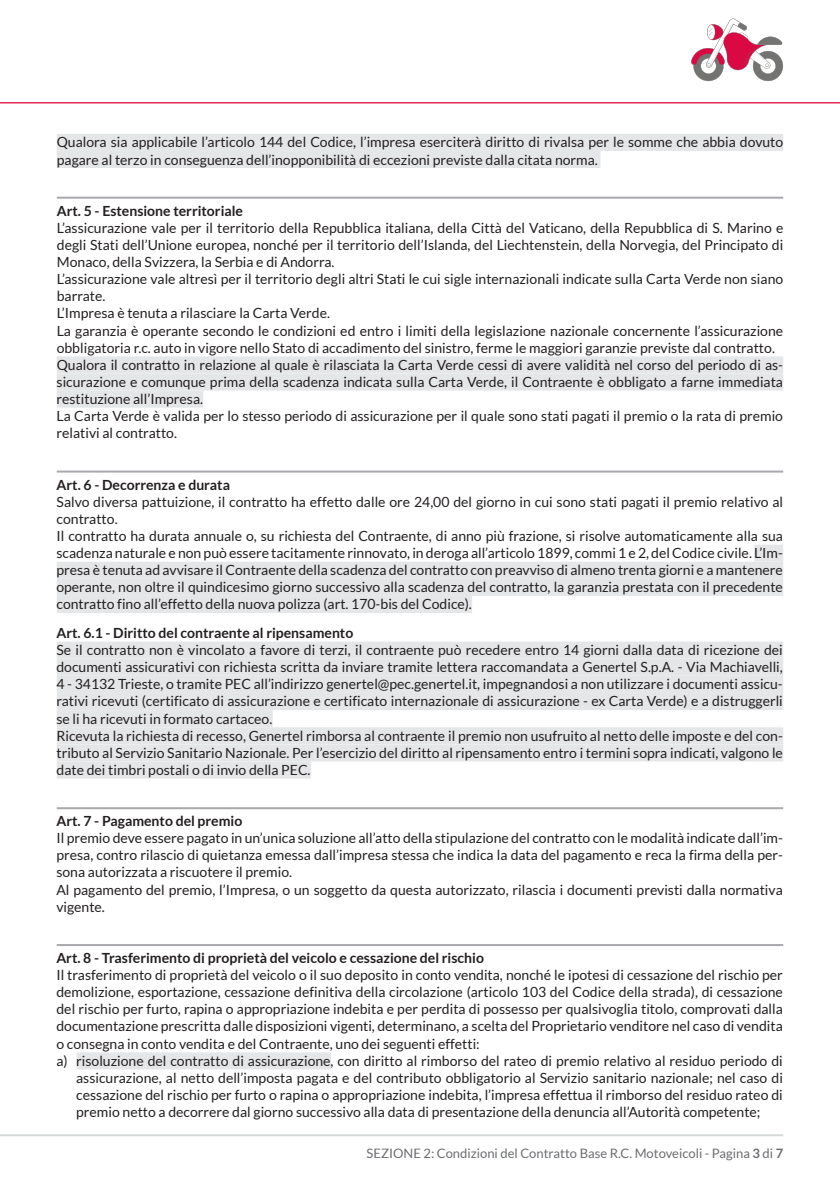
<style>
.page{position:relative;width:840px;height:1191px;background:#fff}
.page>*{position:absolute;margin:0;border:0;box-sizing:border-box;transform-origin:0 0}
.t1{font:14px/17.2px "Lato";color:#231f20}
.t2{font:700 14px "Lato";color:#231f20}
.t3{font:13px "Lato";color:#6c6d70}
.s1{font-weight:700}
</style>
<div class="page">
<hr style="left:0;top:1134px;width:782px;height:2px;background:#d6d9da">
<hr style="left:0;top:102px;width:839px;height:1px;background:#e11c4a">
<svg style="left:691px;top:19px;width:91px;height:62px"></svg>
<div style="left:57px;top:134px;width:725px;height:17px;background:#e5e6e8"></div>
<div style="left:57px;top:151px;width:543px;height:17px;background:#e5e6e8"></div>
<hr style="left:57px;top:197px;width:725px;height:2px;background:#a8a9ad">
<div style="left:57px;top:356px;width:725px;height:17px;background:#e5e6e8"></div>
<div style="left:57px;top:373px;width:725px;height:17px;background:#e5e6e8"></div>
<div style="left:57px;top:391px;width:146px;height:17px;background:#e5e6e8"></div>
<hr style="left:57px;top:470px;width:725px;height:2px;background:#a8a9ad">
<div style="left:754px;top:544px;width:28px;height:17px;background:#e5e6e8"></div>
<div style="left:57px;top:562px;width:725px;height:17px;background:#e5e6e8"></div>
<div style="left:57px;top:579px;width:725px;height:17px;background:#e5e6e8"></div>
<div style="left:57px;top:596px;width:415px;height:17px;background:#e5e6e8"></div>
<div style="left:57px;top:641px;width:725px;height:17px;background:#e5e6e8"></div>
<div style="left:57px;top:659px;width:725px;height:17px;background:#e5e6e8"></div>
<div style="left:57px;top:676px;width:725px;height:17px;background:#e5e6e8"></div>
<div style="left:57px;top:693px;width:725px;height:17px;background:#e5e6e8"></div>
<div style="left:57px;top:710px;width:215px;height:17px;background:#e5e6e8"></div>
<div style="left:57px;top:727px;width:725px;height:17px;background:#e5e6e8"></div>
<div style="left:57px;top:744px;width:725px;height:17px;background:#e5e6e8"></div>
<div style="left:57px;top:761px;width:254px;height:17px;background:#e5e6e8"></div>
<hr style="left:57px;top:807px;width:725px;height:2px;background:#a8a9ad">
<hr style="left:57px;top:944px;width:725px;height:2px;background:#a8a9ad">
<div style="left:77px;top:1052px;width:254px;height:17px;background:#e5e6e8"></div>
<p class="t1" style="left:57px;top:134px;width:727px">Qualora sia applicabile l’articolo 144 del Codice, l’impresa eserciterà diritto di rivalsa per le somme che abbia dovuto pagare al terzo in conseguenza dell’inopponibilità di eccezioni previste dalla citata norma.</p>
<p class="t2" style="left:57px;top:202px;width:188px">Art. 5 - Estensione territoriale</p>
<p class="t1" style="left:56px;top:219px;width:728px">L’assicurazione vale per il territorio della Repubblica italiana, della Città del Vaticano, della Repubblica di S. Marino e degli Stati dell’Unione europea, nonché per il territorio dell’Islanda, del Liechtenstein, della Norvegia, del Principato di Monaco, della Svizzera, la Serbia e di Andorra.<br>L’assicurazione vale altresì per il territorio degli altri Stati le cui sigle internazionali indicate sulla Carta Verde non siano barrate.<br>L’Impresa è tenuta a rilasciare la Carta Verde.<br>La garanzia è operante secondo le condizioni ed entro i limiti della legislazione nazionale concernente l’assicurazione obbligatoria r.c. auto in vigore nello Stato di accadimento del sinistro, ferme le maggiori garanzie previste dal contratto.<br>Qualora il contratto in relazione al quale è rilasciata la Carta Verde cessi di avere validità nel corso del periodo di as&shy;sicurazione e comunque prima della scadenza indicata sulla Carta Verde, il Contraente è obbligato a farne immediata restituzione all’Impresa.<br>La Carta Verde è valida per lo stesso periodo di assicurazione per il quale sono stati pagati il premio o la rata di premio relativi al contratto.</p>
<p class="t2" style="left:57px;top:476px;width:175px">Art. 6 - Decorrenza e durata</p>
<p class="t1" style="left:56px;top:493px;width:727px">Salvo diversa pattuizione, il contratto ha effetto dalle ore 24,00 del giorno in cui sono stati pagati il premio relativo al contratto.<br>Il contratto ha durata annuale o, su richiesta del Contraente, di anno più frazione, si risolve automaticamente alla sua scadenza naturale e non può essere tacitamente rinnovato, in deroga all’articolo 1899, commi 1 e 2, del Codice civile. L’Im&shy;presa è tenuta ad avvisare il Contraente della scadenza del contratto con preavviso di almeno trenta giorni e a mantenere operante, non oltre il quindicesimo giorno successivo alla scadenza del contratto, la garanzia prestata con il precedente contratto fino all’effetto della nuova polizza (art. 170-bis del Codice).</p>
<p class="t2" style="left:56px;top:625px;width:298px">Art. 6.1 - Diritto del contraente al ripensamento</p>
<p class="t1" style="left:56px;top:641px;width:727px">Se il contratto non è vincolato a favore di terzi, il contraente può recedere entro 14 giorni dalla data di ricezione dei documenti assicurativi con richiesta scritta da inviare tramite lettera raccomandata a Genertel S.p.A. - Via Machiavelli, 4 - 34132 Trieste, o tramite PEC all’indirizzo genertel@pec.genertel.it, impegnandosi a non utilizzare i documenti assicu&shy;rativi ricevuti (certificato di assicurazione e certificato internazionale di assicurazione - ex Carta Verde) e a distruggerli se li ha ricevuti in formato cartaceo.<br>Ricevuta la richiesta di recesso, Genertel rimborsa al contraente il premio non usufruito al netto delle imposte e del con&shy;tributo al Servizio Sanitario Nazionale. Per l’esercizio del diritto al ripensamento entro i termini sopra indicati, valgono le date dei timbri postali o di invio della PEC.</p>
<p class="t2" style="left:56px;top:813px;width:187px">Art. 7 - Pagamento del premio</p>
<p class="t1" style="left:56px;top:829px;width:727px">Il premio deve essere pagato in un’unica soluzione all’atto della stipulazione del contratto con le modalità indicate dall’im&shy;presa, contro rilascio di quietanza emessa dall’impresa stessa che indica la data del pagamento e reca la firma della per&shy;sona autorizzata a riscuotere il premio.<br>Al pagamento del premio, l’Impresa, o un soggetto da questa autorizzato, rilascia i documenti previsti dalla normativa vigente.</p>
<p class="t2" style="left:56px;top:949px;width:429px">Art. 8 - Trasferimento di proprietà del veicolo e cessazione del rischio</p>
<p class="t1" style="left:56px;top:966px;width:727px">Il trasferimento di proprietà del veicolo o il suo deposito in conto vendita, nonché le ipotesi di cessazione del rischio per</p>
<p class="t1" style="left:56px;top:983px;width:727px">demolizione, esportazione, cessazione definitiva della circolazione (articolo 103 del Codice della strada), di cessazione</p>
<p class="t1" style="left:56px;top:1000px;width:727px">del rischio per furto, rapina o appropriazione indebita e per perdita di possesso per qualsivoglia titolo, comprovati dalla</p>
<p class="t1" style="left:56px;top:1017px;width:727px">documentazione prescritta dalle disposizioni vigenti, determinano, a scelta del Proprietario venditore nel caso di vendita</p>
<p class="t1" style="left:56px;top:1034px;width:424px">o consegna in conto vendita e del Contraente, uno dei seguenti effetti:</p>
<p class="t1" style="left:56px;top:1051px;width:727px">a) risoluzione del contratto di assicurazione, con diritto al rimborso del rateo di premio relativo al residuo periodo di</p>
<p class="t1" style="left:76px;top:1069px;width:707px">assicurazione, al netto dell’imposta pagata e del contributo obbligatorio al Servizio sanitario nazionale; nel caso di</p>
<p class="t1" style="left:76px;top:1086px;width:707px">cessazione del rischio per furto o rapina o appropriazione indebita, l’impresa effettua il rimborso del residuo rateo di</p>
<p class="t1" style="left:76px;top:1103px;width:685px">premio netto a decorrere dal giorno successivo alla data di presentazione della denuncia all’Autorità competente;</p>
<p class="t3" style="left:366px;top:1146px;width:418px">SEZIONE 2: Condizioni del Contratto Base R.C. Motoveicoli - Pagina <span class="s1">3</span> di <span class="s1">7</span></p>
</div>
